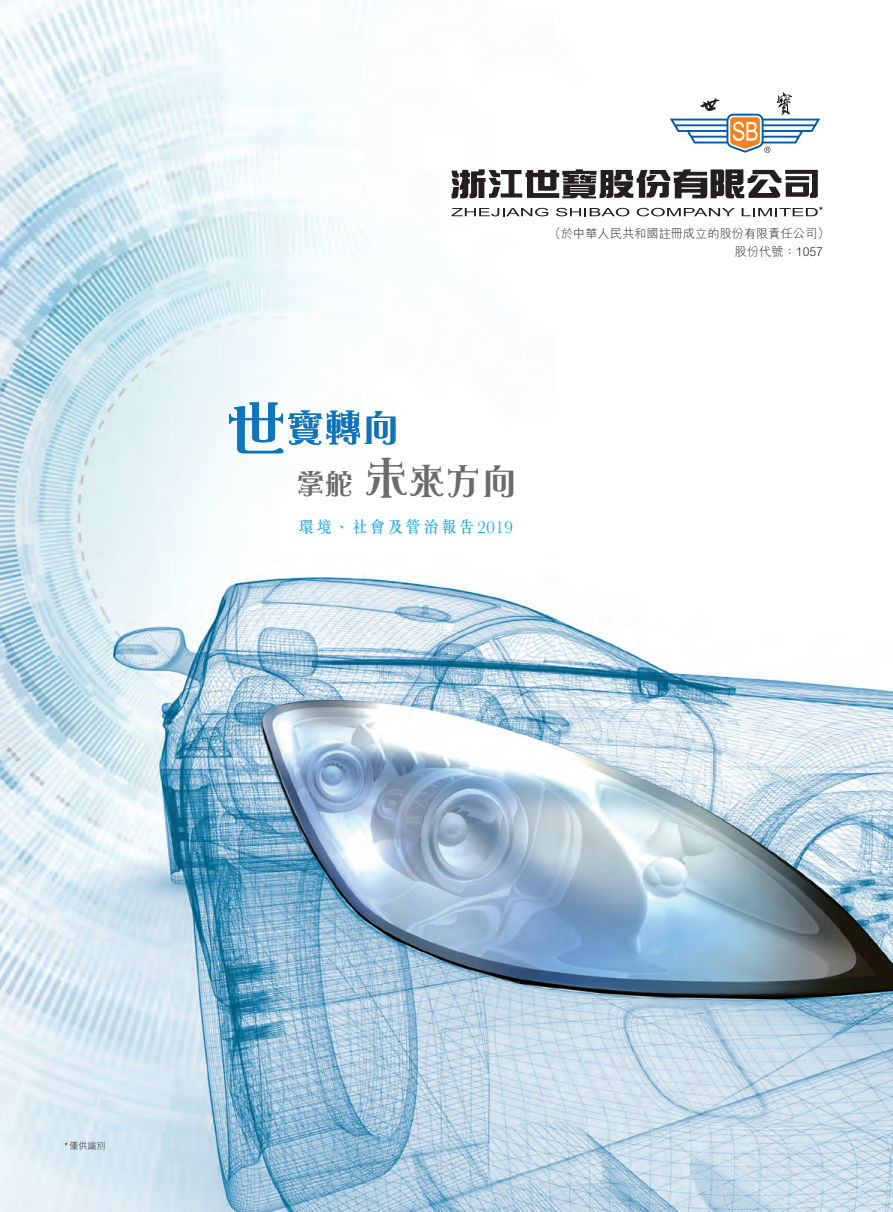
<style>
.page{position:relative;width:893px;height:1212px;background:#fff}
.page>*{position:absolute;margin:0;border:0;box-sizing:border-box;transform-origin:0 0}
.t1{font:37.5px "DF Shi Yi HK W5";color:#1074bc}
.t2{font:36px "DF Shi Yi HK W5";color:#6b6b6e}
.t3{font:28.5px "DF Shi Yi HK W5";color:#6b6b6e}
.t4{font:500 16.5px "M Sung HK";letter-spacing:.2em;color:#24aae1;scale:.9 1}
.t5{font:300 12.15px/17.7px "M Hei HK";color:#231f20}
.t6{font:300 9px "M Hei HK";color:#231f20}
.s1{font-size:61.5px}
.s2{font-size:45px}
.s3{font-family:"Baskerville";font-weight:400;font-size:18px}
</style>
<div class="page">
<img style="left:0;top:0;width:893px;height:1212px">
<svg style="left:451px;top:169px;width:367px;height:29px"></svg>
<svg style="left:451px;top:208px;width:97px;height:8px"></svg>
<svg style="left:556px;top:208px;width:73px;height:8px"></svg>
<svg style="left:637px;top:208px;width:98px;height:8px"></svg>
<svg style="left:742px;top:206px;width:81px;height:10px"></svg>
<svg style="left:667px;top:92px;width:156px;height:62px"></svg>
<p class="t5" style="left:735px;top:224px;width:96px;text-indent:-186px">（於中華人民共和國註冊成立的股份有限責任公司(股份代號：1057</p>
<p class="t1" style="left:225px;top:408px;width:175px"><span class="s1">世</span>寶轉向</p>
<p class="t2" style="left:364px;top:461px;width:154px"><span class="s2">未</span>來方向</p>
<p class="t3" style="left:296px;top:468px;width:58px">掌舵</p>
<p class="t4" style="left:299px;top:515px;width:239px">環境、社會及管治報告<span class="s3">2019</span></p>
<p class="t6" style="left:70px;top:1141px;width:38px">僅供識別</p>
</div>
